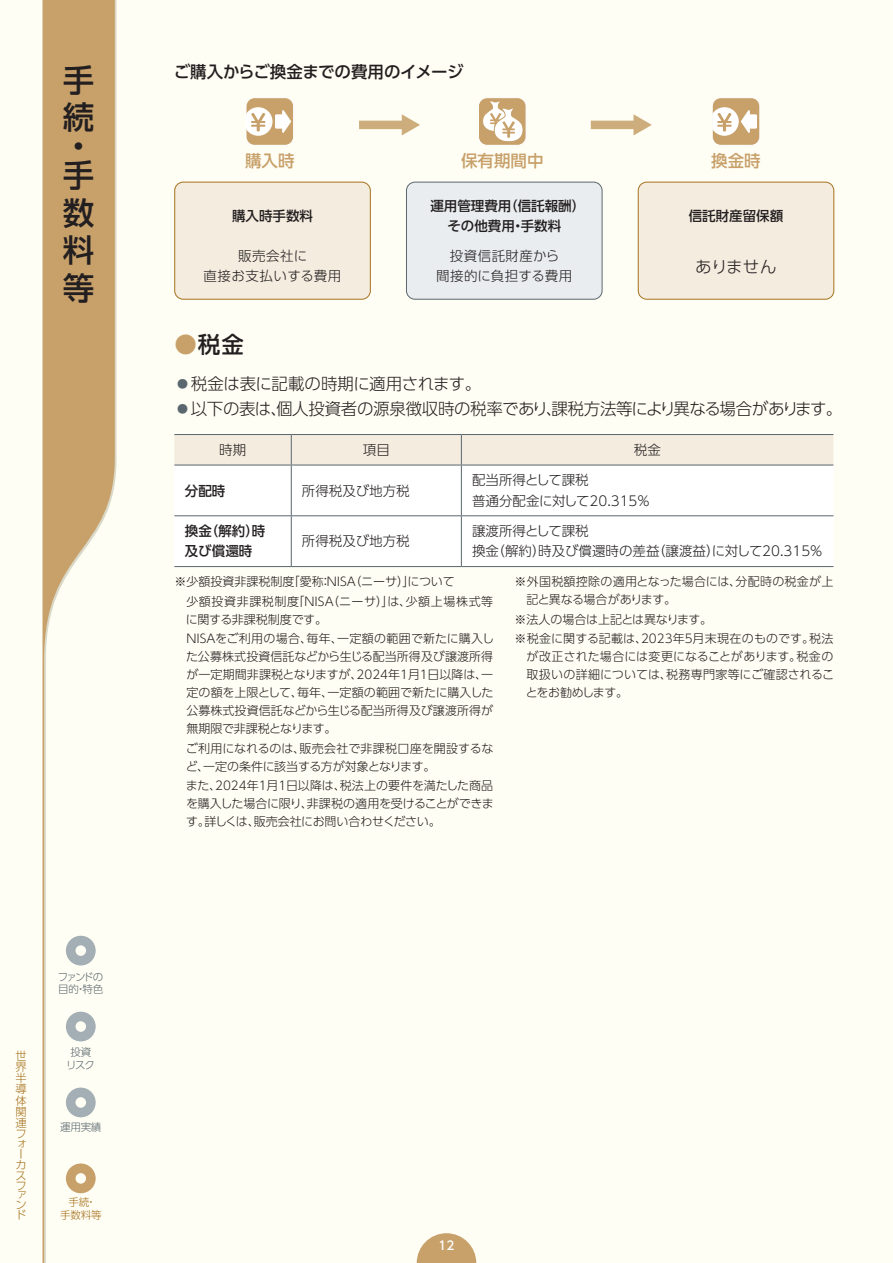
<style>
.page{position:relative;width:893px;height:1263px;background:#fffef4}
.page>*{position:absolute;margin:0;border:0;box-sizing:border-box;transform-origin:0 0}
.t1{font:500 31.5px/37.8px "UD Shin Go Pro";color:#231f20}
.A-中見出し{font:500 22.5px "UD Shin Go Pro";color:#231f20}
.A-11pt{font:300 16.5px "UD Shin Go Pro";letter-spacing:-.025em;color:#231f20}
.A-小見出し{font:500 16.5px "UD Shin Go Pro";letter-spacing:-.01em;color:#231f20}
.t2{font:500 16.5px "UD Shin Go Pro";color:#c7a06a}
.A-9pt{font:300 13.5px "UD Shin Go Pro";color:#231f20}
.F-9ptM{font:500 13.5px/20.2px "UD Shin Go Pro";color:#231f20;text-align:center}
.A-9pt-2{font:300 13.5px/20.2px "UD Shin Go Pro";letter-spacing:.03em;color:#231f20;text-align:center}
.A-9pt-3{font:300 13.5px/20.2px "UD Shin Go Pro";letter-spacing:.04em;color:#231f20;text-align:center}
.F-8pt注{font:300 12px/18px "UD Shin Go Pro";color:#231f20;text-align:justify}
.F-8pt注-2{font:300 12px/18px "UD Shin Go Pro";letter-spacing:.045em;color:#231f20}
.F-8pt注-3{font:300 12px "UD Shin Go Pro";letter-spacing:-.02em;color:#231f20}
.t3{font:500 12px "UD Shin Go Pro";color:#fff}
.t4{font:300 11.25px/10.6px "UD Shin Go Pro";color:#a6721e}
.t5{font:300 10.5px/12.6px "UD Shin Go Pro";letter-spacing:-.13em;color:#5a676e}
.t6{font:300 10.5px/12.6px "UD Shin Go Pro";letter-spacing:-.06em;color:#5a676e;text-align:center}
.t7{font:300 10.5px/12.6px "UD Shin Go Pro";letter-spacing:-.015em;color:#a6721e;text-align:center}
.s1{color:#c7a06a}
.s2{font-size:10.95px;color:#5a676e}
</style>
<div class="page">
<svg style="left:417px;top:1233px;width:59px;height:30px"></svg>
<svg style="left:43px;top:0;width:72px;height:1263px"></svg>
<svg style="left:66px;top:936px;width:30px;height:29px"></svg>
<svg style="left:66px;top:1012px;width:30px;height:29px"></svg>
<svg style="left:66px;top:1087px;width:30px;height:30px"></svg>
<svg style="left:66px;top:1163px;width:30px;height:30px"></svg>
<div style="left:359px;top:121px;width:46px;height:8px;background:#cead7d"></div>
<svg style="left:402px;top:114px;width:18px;height:21px"></svg>
<div style="left:175px;top:182px;width:195px;height:117px;background:#f4ecdf;border-radius:9px"></div>
<div style="left:174px;top:182px;width:197px;height:118px;border:1px solid #a6721e;border-radius:9px"></div>
<div style="left:638px;top:182px;width:196px;height:117px;background:#f4ecdf;border-radius:9px"></div>
<div style="left:638px;top:182px;width:196px;height:118px;border:1px solid #a6721e;border-radius:9px"></div>
<div style="left:246px;top:98px;width:48px;height:47px;background:#c7a06a;border-radius:9px"></div>
<div style="left:246px;top:97px;width:48px;height:49px;border:1px solid #fff;border-radius:9px"></div>
<svg style="left:246px;top:107px;width:45px;height:29px"></svg>
<div style="left:712px;top:98px;width:48px;height:47px;background:#c7a06a;border-radius:9px"></div>
<div style="left:712px;top:97px;width:48px;height:49px;border:1px solid #fff;border-radius:9px"></div>
<svg style="left:712px;top:107px;width:45px;height:29px"></svg>
<div style="left:591px;top:121px;width:46px;height:8px;background:#cead7d"></div>
<svg style="left:633px;top:114px;width:19px;height:21px"></svg>
<div style="left:406px;top:182px;width:196px;height:117px;background:#eaedef;border-radius:9px"></div>
<div style="left:406px;top:182px;width:196px;height:118px;border:1px solid #5a676e;border-radius:9px"></div>
<div style="left:478px;top:98px;width:48px;height:47px;background:#c7a06a;border-radius:9px"></div>
<div style="left:478px;top:97px;width:48px;height:49px;border:1px solid #fff;border-radius:9px"></div>
<svg style="left:483px;top:100px;width:41px;height:43px"></svg>
<div style="left:174px;top:435px;width:659px;height:30px;background:#f4ecdf"></div>
<div style="left:174px;top:466px;width:659px;height:100px;background:#fff"></div>
<hr style="left:174px;top:434px;width:117px;height:1px;background:#5a676e">
<hr style="left:291px;top:434px;width:170px;height:1px;background:#5a676e">
<hr style="left:291px;top:435px;width:1px;height:30px;background:#5a676e">
<hr style="left:461px;top:434px;width:372px;height:1px;background:#5a676e">
<hr style="left:461px;top:435px;width:1px;height:30px;background:#5a676e">
<hr style="left:174px;top:465px;width:117px;height:1px;background:#5a676e">
<hr style="left:291px;top:465px;width:170px;height:1px;background:#5a676e">
<hr style="left:291px;top:465px;width:1px;height:50px;background:#5a676e">
<hr style="left:461px;top:465px;width:372px;height:1px;background:#5a676e">
<hr style="left:461px;top:465px;width:1px;height:50px;background:#5a676e">
<hr style="left:174px;top:515px;width:117px;height:1px;background:#5a676e">
<hr style="left:291px;top:515px;width:170px;height:1px;background:#5a676e">
<hr style="left:291px;top:516px;width:1px;height:50px;background:#5a676e">
<hr style="left:461px;top:515px;width:372px;height:1px;background:#5a676e">
<hr style="left:461px;top:516px;width:1px;height:50px;background:#5a676e">
<hr style="left:174px;top:566px;width:117px;height:1px;background:#5a676e">
<hr style="left:291px;top:566px;width:170px;height:1px;background:#5a676e">
<hr style="left:461px;top:566px;width:372px;height:1px;background:#5a676e">
<h1 class="t1" style="left:63px;top:60px;width:32px">手続</h1>
<h1 class="t1" style="left:63px;top:131px;width:32px;line-height:28.8px">・手</h1>
<h1 class="t1" style="left:63px;top:193px;width:33px;text-align:justify">数料等</h1>
<p class="t4" style="left:16px;top:1049px;width:12px">世界半導体関連フォーカスファン</p>
<p class="t4" style="left:16px;top:1209px;width:12px">ド</p>
<p class="t5" style="left:58px;top:970px;width:47px">ファンドの目的・特色</p>
<p class="t6" style="left:66px;top:1045px;width:30px">投資リスク</p>
<p class="t6" style="left:60px;top:1120px;width:43px">運用実績</p>
<p class="t7" style="left:60px;top:1195px;width:43px">手続・<br>手数料等</p>
<p class="A-小見出し" style="left:174px;top:59px;width:291px">ご購入からご換金までの費用のイメージ</p>
<p class="t2" style="left:245px;top:147px;width:51px">購入時</p>
<p class="t2" style="left:461px;top:147px;width:84px">保有期間中</p>
<p class="t2" style="left:711px;top:147px;width:51px">換金時</p>
<p class="F-9ptM" style="left:232px;top:205px;width:82px">購入時手数料</p>
<p class="F-9ptM" style="left:430px;top:195px;width:156px">運用管理費用（信託報酬）その他費用・手数料</p>
<p class="F-9ptM" style="left:689px;top:205px;width:96px">信託財産留保額</p>
<p class="A-9pt-3" style="left:204px;top:245px;width:139px">販売会社に<br>直接お支払いする費用</p>
<p class="A-9pt-2" style="left:436px;top:245px;width:137px">投資信託財産から<br>間接的に負担する費用</p>
<p class="A-11pt" style="left:695px;top:253px;width:83px">ありません</p>
<p class="A-中見出し" style="left:174px;top:327px;width:71px"><span class="s1">●</span>税金</p>
<p class="A-11pt" style="left:177px;top:371px;width:306px"><span class="s2">●</span> 税金は表に記載の時期に適用されます。</p>
<p class="A-11pt" style="left:177px;top:395px;width:667px"><span class="s2">●</span> 以下の表は、個人投資者の源泉徴収時の税率であり、課税方法等により異なる場合があります。</p>
<p class="A-9pt" style="left:219px;top:439px;width:28px">時期</p>
<p class="A-9pt" style="left:363px;top:439px;width:28px">項目</p>
<p class="A-9pt" style="left:634px;top:439px;width:28px">税金</p>
<p class="F-9ptM" style="left:185px;top:480px;width:42px">分配時</p>
<p class="A-9pt" style="left:302px;top:479px;width:109px">所得税及び地方税</p>
<p class="A-9pt" style="left:472px;top:469px;width:118px">配当所得として課税</p>
<p class="A-9pt" style="left:472px;top:490px;width:180px">普通分配金に対して20.315％</p>
<p class="F-9ptM" style="left:185px;top:520px;width:82px;text-align:left">換金（解約）時及び償還時</p>
<p class="A-9pt" style="left:302px;top:530px;width:109px">所得税及び地方税</p>
<p class="A-9pt" style="left:472px;top:520px;width:118px">譲渡所得として課税</p>
<p class="A-9pt" style="left:472px;top:540px;width:352px">換金（解約）時及び償還時の差益（譲渡益）に対して20.315％</p>
<p class="F-8pt注" style="left:174px;top:572px;width:282px">※少額投資非課税制度「愛称：NISA（ニーサ）」について</p>
<p class="F-8pt注-2" style="left:186px;top:591px;width:309px">少額投資非課税制度「NISA（ニーサ）」は、少額上場株式等に関する非課税制度です。</p>
<p class="F-8pt注" style="left:186px;top:629px;width:310px">NISAをご利用の場合、毎年、一定額の範囲で新たに購入した公募株式投資信託などから生じる配当所得及び譲渡所得が一定期間非課税となりますが、2024年1月1日以降は、一定の額を上限として、毎年、一定額の範囲で新たに購入した公募株式投資信託などから生じる配当所得及び譲渡所得が無期限で非課税となります。</p>
<p class="F-8pt注" style="left:186px;top:738px;width:309px">ご利用になれるのは、販売会社で非課税口座を開設するなど、一定の条件に該当する方が対象となります。</p>
<p class="F-8pt注" style="left:186px;top:776px;width:309px">また、2024年1月1日以降は、税法上の要件を満たした商品を購入した場合に限り、非課税の適用を受けることができます。詳しくは、販売会社にお問い合わせください。</p>
<p class="F-8pt注" style="left:526px;top:572px;width:308px;text-indent:-12px">※外国税額控除の適用となった場合には、分配時の税金が上記と異なる場合があります。</p>
<p class="F-8pt注-3" style="left:514px;top:609px;width:199px">※法人の場合は上記とは異なります。</p>
<p class="F-8pt注" style="left:526px;top:629px;width:310px;text-indent:-11px">※税金に関する記載は、2023年5月末現在のものです。税法が改正された場合には変更になることがあります。税金の取扱いの詳細については、税務専門家等にご確認されることをお勧めします。</p>
<p class="t3" style="left:439px;top:1236px;width:17px">12</p>
</div>
